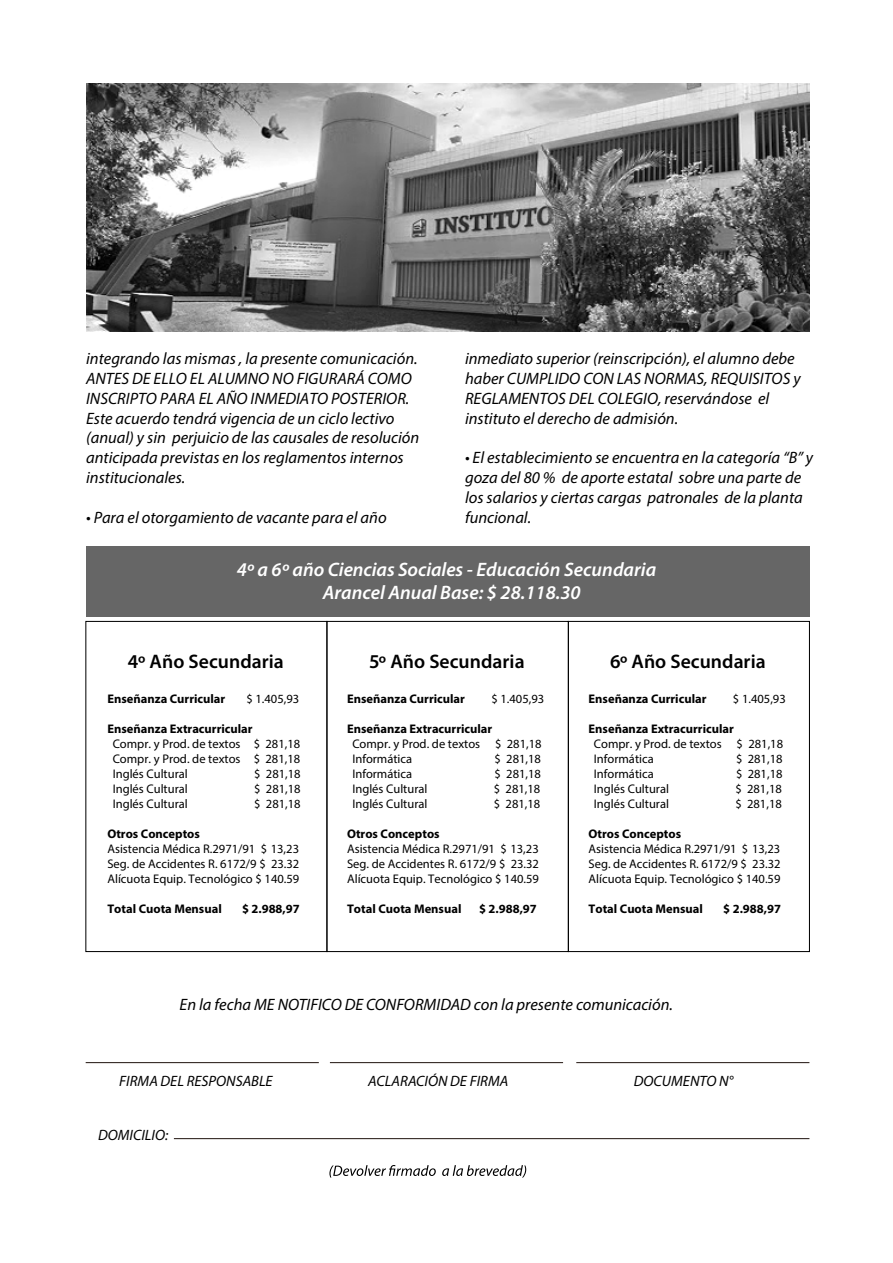
<style>
.page{position:relative;width:893px;height:1263px;background:#fff}
.page>*{position:absolute;margin:0;border:0;box-sizing:border-box;transform-origin:0 0}
.t1{font:600 19.65px "Myriad Pro";color:#000}
.t2{font:italic 600 19.5px/23.4px "Myriad Pro";color:#fff;text-align:center}
.t3{font:italic 16.5px/19.8px "Myriad Pro";color:#000}
.t4{font:italic 15px "Myriad Pro";color:#000}
.t5{font:12.6px/15px "Myriad Pro";color:#000;text-align:justify}
.t6{font:700 12.6px "Myriad Pro";color:#000}
</style>
<div class="page">
<svg style="left:329px;top:1165px;width:197px;height:12px"></svg>
<div style="left:85px;top:621px;width:242px;height:331px;border:1px solid #000"></div>
<div style="left:326px;top:621px;width:243px;height:331px;border:1px solid #000"></div>
<div style="left:568px;top:621px;width:242px;height:331px;border:1px solid #000"></div>
<div style="left:86px;top:546px;width:723px;height:70px;background:#666"></div>
<hr style="left:86px;top:1062px;width:233px;height:1px;background:#1e120d">
<hr style="left:330px;top:1062px;width:233px;height:1px;background:#1e120d">
<hr style="left:174px;top:1138px;width:635px;height:1px;background:#1e120d">
<hr style="left:576px;top:1062px;width:233px;height:1px;background:#1e120d">
<img style="left:86px;top:84px;width:724px;height:248px">
<p class="t3" style="left:86px;top:348px;width:335px">integrando las mismas , la presente comunicación.<br>ANTES DE ELLO EL ALUMNO NO FIGURARÁ COMO INSCRIPTO PARA EL AÑO INMEDIATO POSTERIOR.<br>Este acuerdo tendrá vigencia de un ciclo lectivo (anual) y sin perjuicio de las causales de resolución anticipada previstas en los reglamentos internos institucionales.</p>
<p class="t3" style="left:86px;top:507px;width:302px">• Para el otorgamiento de vacante para el año</p>
<p class="t3" style="left:465px;top:348px;width:337px">inmediato superior (reinscripción), el alumno debe haber CUMPLIDO CON LAS NORMAS, REQUISITOS y REGLAMENTOS DEL COLEGIO, reservándose el instituto el derecho de admisión.</p>
<p class="t3" style="left:465px;top:447px;width:350px">• El establecimiento se encuentra en la categoría “B” y goza del 80 % de aporte estatal sobre una parte de los salarios y ciertas cargas patronales de la planta funcional.</p>
<p class="t2" style="left:237px;top:557px;width:421px">4º a 6º año Ciencias Sociales - Educación Secundaria<br>Arancel Anual Base: $ 28.118.30</p>
<p class="t1" style="left:128px;top:648px;width:158px">4º Año Secundaria</p>
<p class="t1" style="left:369px;top:648px;width:157px">5º Año Secundaria</p>
<p class="t1" style="left:610px;top:648px;width:157px">6º Año Secundaria</p>
<p class="t6" style="left:107px;top:690px;width:119px">Enseñanza Curricular</p>
<p class="t5" style="left:246px;top:691px;width:54px">$ 1.405,93</p>
<p class="t6" style="left:107px;top:720px;width:147px">Enseñanza Extracurricular</p>
<p class="t5" style="left:113px;top:736px;width:189px">Compr. y Prod. de textos $ 281,18<br>Compr. y Prod. de textos $ 281,18<br>Inglés Cultural</p>
<p class="t5" style="left:254px;top:766px;width:48px">$ 281,18</p>
<p class="t5" style="left:113px;top:781px;width:77px">Inglés Cultural</p>
<p class="t5" style="left:254px;top:781px;width:48px">$ 281,18</p>
<p class="t5" style="left:113px;top:796px;width:77px">Inglés Cultural</p>
<p class="t5" style="left:254px;top:796px;width:48px">$ 281,18</p>
<p class="t6" style="left:107px;top:825px;width:94px">Otros Conceptos</p>
<p class="t5" style="left:107px;top:841px;width:193px">Asistencia Médica R.2971/91 $ 13,23<br>Seg. de Accidentes R. 6172/9 $ 23.32<br>Alícuota Equip. Tecnológico $ 140.59</p>
<p class="t6" style="left:107px;top:901px;width:116px">Total Cuota Mensual</p>
<p class="t6" style="left:242px;top:901px;width:59px">$ 2.988,97</p>
<p class="t6" style="left:347px;top:690px;width:119px">Enseñanza Curricular</p>
<p class="t5" style="left:491px;top:691px;width:54px">$ 1.405,93</p>
<p class="t6" style="left:347px;top:720px;width:147px">Enseñanza Extracurricular</p>
<p class="t5" style="left:352px;top:736px;width:191px">Compr. y Prod. de textos $ 281,18<br>Informática</p>
<p class="t5" style="left:494px;top:751px;width:48px">$ 281,18</p>
<p class="t5" style="left:352px;top:766px;width:61px">Informática</p>
<p class="t5" style="left:494px;top:766px;width:48px">$ 281,18</p>
<p class="t5" style="left:352px;top:781px;width:77px">Inglés Cultural</p>
<p class="t5" style="left:494px;top:781px;width:48px">$ 281,18</p>
<p class="t5" style="left:352px;top:796px;width:77px">Inglés Cultural</p>
<p class="t5" style="left:494px;top:796px;width:48px">$ 281,18</p>
<p class="t6" style="left:347px;top:825px;width:94px">Otros Conceptos</p>
<p class="t5" style="left:347px;top:841px;width:193px">Asistencia Médica R.2971/91 $ 13,23<br>Seg. de Accidentes R. 6172/9 $ 23.32<br>Alícuota Equip. Tecnológico $ 140.59</p>
<p class="t6" style="left:347px;top:901px;width:116px">Total Cuota Mensual</p>
<p class="t6" style="left:479px;top:901px;width:59px">$ 2.988,97</p>
<p class="t6" style="left:589px;top:690px;width:119px">Enseñanza Curricular</p>
<p class="t5" style="left:733px;top:691px;width:54px">$ 1.405,93</p>
<p class="t6" style="left:589px;top:720px;width:147px">Enseñanza Extracurricular</p>
<p class="t5" style="left:594px;top:736px;width:191px">Compr. y Prod. de textos $ 281,18<br>Informática</p>
<p class="t5" style="left:736px;top:751px;width:48px">$ 281,18</p>
<p class="t5" style="left:594px;top:766px;width:61px">Informática</p>
<p class="t5" style="left:736px;top:766px;width:48px">$ 281,18</p>
<p class="t5" style="left:594px;top:781px;width:77px">Inglés Cultural</p>
<p class="t5" style="left:735px;top:781px;width:48px">$ 281,18</p>
<p class="t5" style="left:594px;top:796px;width:77px">Inglés Cultural</p>
<p class="t5" style="left:735px;top:796px;width:48px">$ 281,18</p>
<p class="t6" style="left:589px;top:825px;width:94px">Otros Conceptos</p>
<p class="t5" style="left:589px;top:841px;width:193px">Asistencia Médica R.2971/91 $ 13,23<br>Seg. de Accidentes R. 6172/9 $ 23.32<br>Alícuota Equip. Tecnológico $ 140.59</p>
<p class="t6" style="left:589px;top:901px;width:116px">Total Cuota Mensual</p>
<p class="t6" style="left:723px;top:901px;width:59px">$ 2.988,97</p>
<p class="t3" style="left:180px;top:994px;width:495px">En la fecha ME NOTIFICO DE CONFORMIDAD con la presente comunicación.</p>
<p class="t4" style="left:119px;top:1071px;width:155px">FIRMA DEL RESPONSABLE</p>
<p class="t4" style="left:368px;top:1071px;width:142px">ACLARACIÓN DE FIRMA</p>
<p class="t4" style="left:634px;top:1071px;width:101px">DOCUMENTO N°</p>
<p class="t4" style="left:98px;top:1126px;width:72px">DOMICILIO:</p>
</div>
